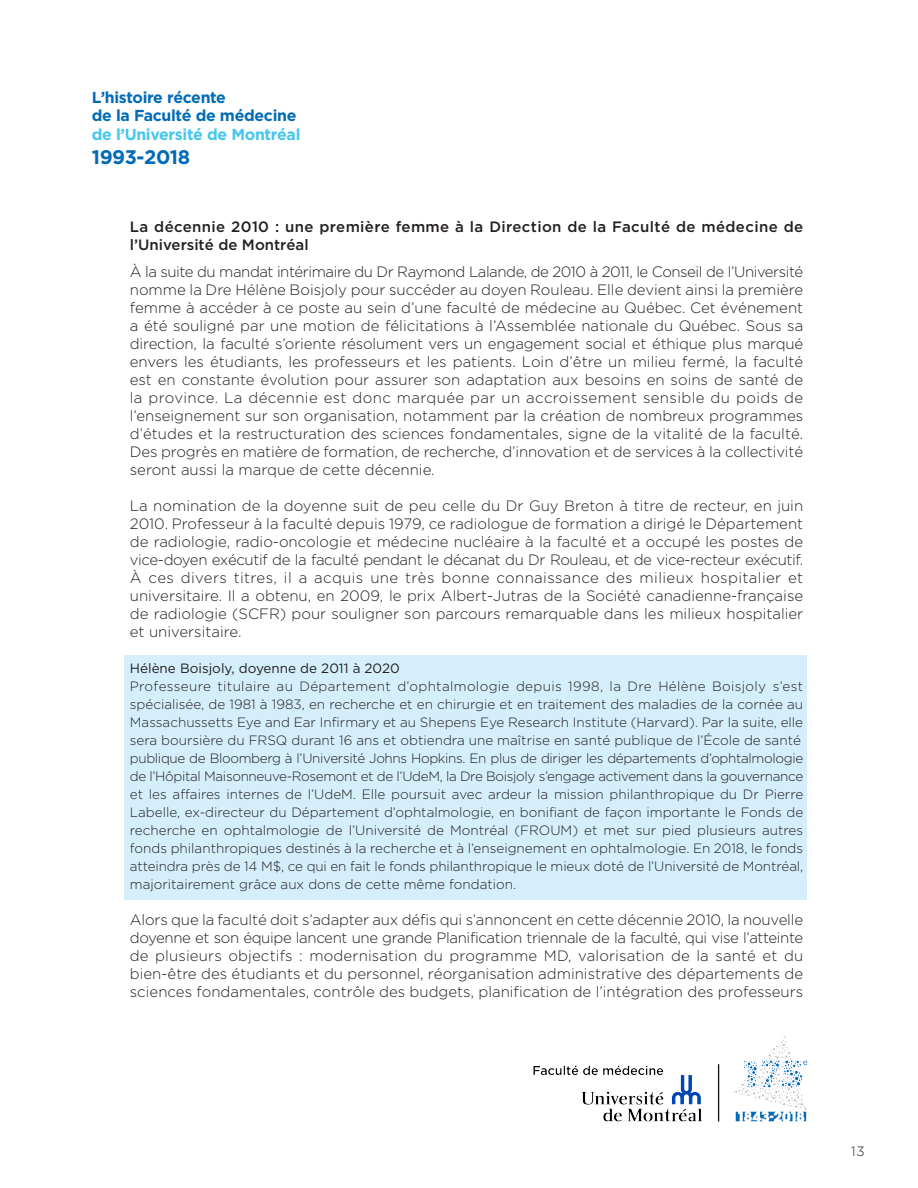
<style>
.page{position:relative;width:918px;height:1188px;background:#fff}
.page>*{position:absolute;margin:0;border:0;box-sizing:border-box;transform-origin:0 0}
.t1{font:700 19.65px "Gotham HTF";letter-spacing:-.02em;color:#006bb6}
.t2{font:700 15.9px/18.1px "Gotham HTF";letter-spacing:-.02em;color:#006bb6}
.t3{font:700 15.9px "Gotham HTF";letter-spacing:-.02em;color:#44c7ee}
.t4{font:300 15px/18px "Gotham HTF";color:#231f20;text-align:justify}
.t5{font:500 15px/18px "Gotham HTF";letter-spacing:.025em;color:#231f20}
.t6{font:300 13.5px/18px "Gotham HTF";color:#231f20}
.t7{font:13.5px "Gotham HTF";color:#231f20}
</style>
<div class="page">
<img style="left:533px;top:1036px;width:275px;height:86px">
<div style="left:124px;top:656px;width:683px;height:244px;background:#d4effb"></div>
<p class="t2" style="left:92px;top:88px;width:206px">L’histoire récente<br>de la Faculté de médecine</p>
<p class="t3" style="left:92px;top:125px;width:210px">de l’Université de Montréal</p>
<h1 class="t1" style="left:92px;top:145px;width:100px">1993-2018</h1>
<p class="t5" style="left:130px;top:217px;width:675px">La décennie 2010 : une première femme à la Direction de la Faculté de médecine de l’Université de Montréal</p>
<p class="t4" style="left:130px;top:262px;width:675px">À la suite du mandat intérimaire du Dr Raymond Lalande, de 2010 à 2011, le Conseil de l’Université nomme la Dre Hélène Boisjoly pour succéder au doyen Rouleau. Elle devient ainsi la première femme à accéder à ce poste au sein d’une faculté de médecine au Québec. Cet événement a été souligné par une motion de félicitations à l’Assemblée nationale du Québec. Sous sa direction, la faculté s’oriente résolument vers un engagement social et éthique plus marqué envers les étudiants, les professeurs et les patients. Loin d’être un milieu fermé, la faculté est en constante évolution pour assurer son adaptation aux besoins en soins de santé de la province. La décennie est donc marquée par un accroissement sensible du poids de l’enseignement sur son organisation, notamment par la création de nombreux programmes d’études et la restructuration des sciences fondamentales, signe de la vitalité de la faculté.<br>Des progrès en matière de formation, de recherche, d’innovation et de services à la collectivité seront aussi la marque de cette décennie.</p>
<p class="t4" style="left:130px;top:496px;width:675px">La nomination de la doyenne suit de peu celle du Dr Guy Breton à titre de recteur, en juin 2010. Professeur à la faculté depuis 1979, ce radiologue de formation a dirigé le Département de radiologie, radio-oncologie et médecine nucléaire à la faculté et a occupé les postes de vice-doyen exécutif de la faculté pendant le décanat du Dr Rouleau, et de vice-recteur exécutif.<br>À ces divers titres, il a acquis une très bonne connaissance des milieux hospitalier et universitaire. Il a obtenu, en 2009, le prix Albert-Jutras de la Société canadienne-française de radiologie (SCFR) pour souligner son parcours remarquable dans les milieux hospitalier et universitaire.</p>
<p class="t7" style="left:130px;top:661px;width:272px">Hélène Boisjoly, doyenne de 2011 à 2020</p>
<p class="t6" style="left:130px;top:677px;width:675px">Professeure titulaire au Département d’ophtalmologie depuis 1998, la Dre Hélène Boisjoly s’est spécialisée, de 1981 à 1983, en recherche et en chirurgie et en traitement des maladies de la cornée au Massachussetts Eye and Ear Infirmary et au Shepens Eye Research Institute (Harvard). Par la suite, elle sera boursière du FRSQ durant 16 ans et obtiendra une maîtrise en santé publique de l’École de santé publique de Bloomberg à l’Université Johns Hopkins. En plus de diriger les départements d’ophtalmologie de l’Hôpital Maisonneuve-Rosemont et de l’UdeM, la Dre Boisjoly s’engage activement dans la gouvernance et les affaires internes de l’UdeM. Elle poursuit avec ardeur la mission philanthropique du Dr Pierre Labelle, ex-directeur du Département d’ophtalmologie, en bonifiant de façon importante le Fonds de recherche en ophtalmologie de l’Université de Montréal (FROUM) et met sur pied plusieurs autres fonds philanthropiques destinés à la recherche et à l’enseignement en ophtalmologie. En 2018, le fonds atteindra près de 14 M$, ce qui en fait le fonds philanthropique le mieux doté de l’Université de Montréal, majoritairement grâce aux dons de cette même fondation.</p>
<p class="t4" style="left:130px;top:910px;width:675px">Alors que la faculté doit s’adapter aux défis qui s’annoncent en cette décennie 2010, la nouvelle doyenne et son équipe lancent une grande Planification triennale de la faculté, qui vise l’atteinte de plusieurs objectifs : modernisation du programme MD, valorisation de la santé et du bien-être des étudiants et du personnel, réorganisation administrative des départements de sciences fondamentales, contrôle des budgets, planification de l’intégration des professeurs</p>
<p class="t6" style="left:851px;top:1142px;width:15px">13</p>
</div>
